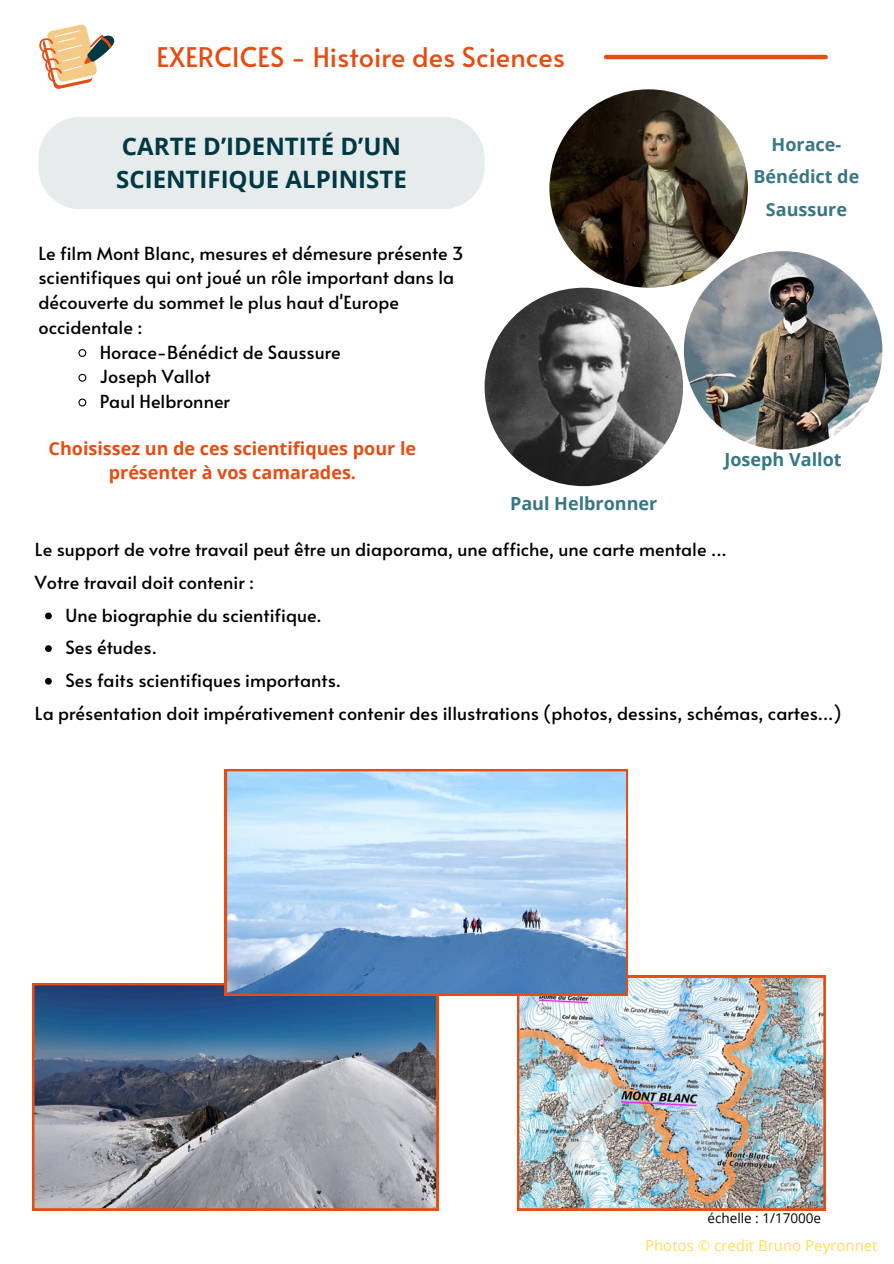
<style>
.page{position:relative;width:894px;height:1264px;background:#fff}
.page>*{position:absolute;margin:0;border:0;box-sizing:border-box;transform-origin:0 0}
.t1{font:27px "Alata";color:#e64d12}
.t2{font:700 24px/32.7px "Open Sans";color:#003844}
.t3{font:18px/24.8px "Alata";color:#000}
.t4{font:700 18px/24.8px "Open Sans";color:#e64d12;text-align:center}
.t5{font:700 18px/32.7px "Open Sans";color:#377684;text-align:center}
.t6{font:15px "Open Sans";color:#ffde59}
.t7{font:13.5px "Open Sans";color:#000}
</style>
<div class="page">
<div style="left:38px;top:117px;width:446px;height:92px;background:#e6ebec"></div>
<svg style="left:39px;top:25px;width:76px;height:64px"></svg>
<hr style="left:606px;top:55px;width:219px;height:4px;background:#e64d12">
<img style="left:549px;top:89px;width:198px;height:199px;border-radius:50%">
<img style="left:683px;top:251px;width:199px;height:198px;border-radius:50%">
<img style="left:484px;top:288px;width:199px;height:198px;border-radius:50%">
<svg style="left:32px;top:983px;width:406px;height:227px;background:#738093"></svg>
<img style="left:517px;top:975px;width:308px;height:235px">
<svg style="left:225px;top:769px;width:402px;height:226px;background:#a5c4e3"></svg>
<svg style="left:45px;top:612px;width:7px;height:7px"></svg>
<svg style="left:45px;top:645px;width:7px;height:7px"></svg>
<svg style="left:45px;top:678px;width:7px;height:6px"></svg>
<svg style="left:78px;top:349px;width:9px;height:8px"></svg>
<svg style="left:78px;top:373px;width:9px;height:9px"></svg>
<svg style="left:78px;top:398px;width:9px;height:9px"></svg>
<p class="t1" style="left:156px;top:38px;width:410px">EXERCICES - Histoire des Sciences</p>
<p class="t2" style="left:116px;top:129px;width:292px">CARTE D’IDENTITÉ D’UN<br>SCIENTIFIQUE ALPINISTE</p>
<h3 class="t3" style="left:38px;top:240px;width:426px">Le film Mont Blanc, mesures et démesure présente 3 scientifiques qui ont joué un rôle important dans la découverte du sommet le plus haut d'Europe occidentale :</h3>
<h3 class="t3" style="left:100px;top:339px;width:242px">Horace-Bénédict de Saussure</h3>
<h3 class="t3" style="left:100px;top:363px;width:113px">Joseph Vallot</h3>
<h4 class="t3" style="left:100px;top:388px;width:132px">Paul Helbronner</h4>
<p class="t4" style="left:49px;top:435px;width:369px">Choisissez un de ces scientifiques pour le présenter à vos camarades.</p>
<p class="t5" style="left:510px;top:487px;width:149px">Paul Helbronner</p>
<p class="t5" style="left:753px;top:127px;width:107px">Horace-<br>Bénédict de<br>Saussure</p>
<h4 class="t5" style="left:724px;top:443px;width:119px">Joseph Vallot</h4>
<p class="t3" style="left:35px;top:532px;width:693px;line-height:32.7px">Le support de votre travail peut être un diaporama, une affiche, une carte mentale ...<br>Votre travail doit contenir :</p>
<p class="t3" style="left:65px;top:602px;width:258px">Une biographie du scientifique.</p>
<p class="t3" style="left:65px;top:634px;width:93px">Ses études.</p>
<p class="t3" style="left:65px;top:667px;width:277px">Ses faits scientifiques importants.</p>
<p class="t3" style="left:35px;top:699px;width:808px">La présentation doit impérativement contenir des illustrations (photos, dessins, schémas, cartes...)</p>
<p class="t7" style="left:707px;top:1208px;width:115px">échelle : 1/17000e</p>
<p class="t6" style="left:644px;top:1234px;width:234px">Photos © credit Bruno Peyronnet</p>
</div>
